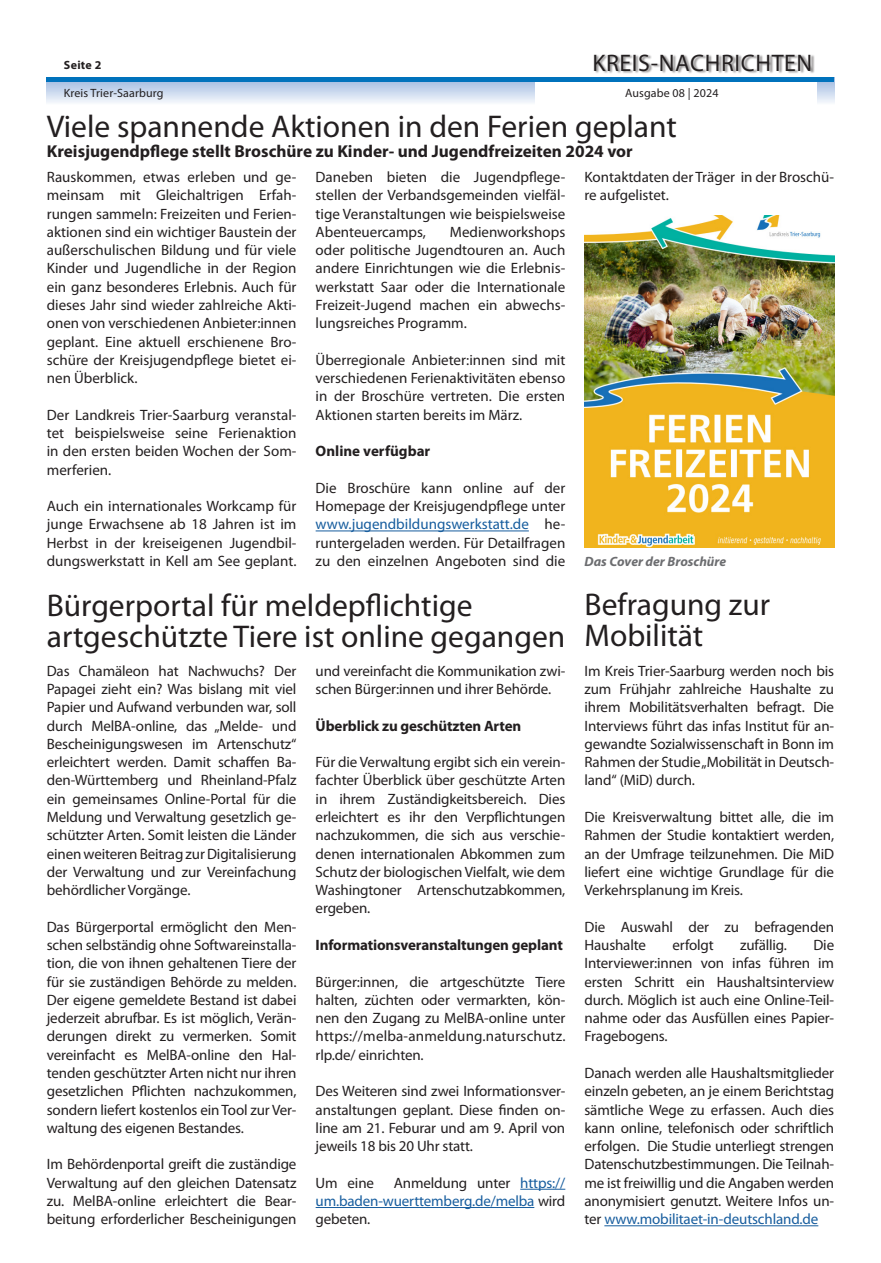
<style>
.page{position:relative;width:881px;height:1263px;background:#fff}
.page>*{position:absolute;margin:0;border:0;box-sizing:border-box;transform-origin:0 0}
.Headline{font:31.5px "Myriad Pro";color:#231f20}
.t1{font:24px "Myriad Pro";letter-spacing:.025em;color:#231f20}
.Subline{font:700 17.25px "Myriad Pro";color:#231f20}
.Fließtext{font:15px/18.3px "Myriad Pro";letter-spacing:-.01em;color:#231f20;text-align:justify}
.Fließtext-2{font:700 15px "Myriad Pro";letter-spacing:-.01em;color:#231f20}
.Fließtext-3{font:15px/18.3px "Myriad Pro";letter-spacing:-.01em;color:#175d9e;text-align:justify}
.Bilduntertitel{font:italic 700 13.5px "Myriad Pro";color:#6c6d70}
.t2{font:12px "Myriad Pro";letter-spacing:.01em;color:#231f20}
.t3{font:700 12px "Myriad Pro";letter-spacing:.025em;color:#231f20}
.s1{color:#175d9e}
.s2{color:#231f20}
</style>
<div class="page">
<svg style="left:47px;top:82px;width:786px;height:21px;background:#cedbef"></svg>
<div style="left:535px;top:0;width:281px;height:113px;background:#fff"></div>
<div style="left:594px;top:54px;width:220px;height:20px;background:#231f20;opacity:.5"></div>
<hr style="left:47px;top:78px;width:786px;height:4px;background:#0072bc">
<hr style="left:315px;top:530px;width:213px;height:1px;background:#175d9e">
<img style="left:584px;top:215px;width:249px;height:332px">
<hr style="left:520px;top:1189px;width:45px;height:1px;background:#175d9e">
<hr style="left:315px;top:1207px;width:219px;height:1px;background:#175d9e">
<hr style="left:604px;top:1225px;width:214px;height:1px;background:#175d9e">
<p class="t3" style="left:64px;top:57px;width:39px">Seite 2</p>
<h2 class="t1" style="left:592px;top:48px;width:221px">KREIS-NACHRICHTEN</h2>
<p class="t2" style="left:64px;top:86px;width:101px">Kreis Trier-Saarburg</p>
<p class="t2" style="left:625px;top:86px;width:95px">Ausgabe 08 | 2024</p>
<p class="Headline" style="left:47px;top:107px;width:631px">Viele spannende Aktionen in den Ferien geplant</p>
<p class="Subline" style="left:47px;top:140px;width:587px">Kreisjugendpflege stellt Broschüre zu Kinder- und Jugendfreizeiten 2024 vor</p>
<p class="Fließtext" style="left:47px;top:168px;width:251px">Rauskommen, etwas erleben und ge&shy;meinsam mit Gleichaltrigen Erfah&shy;rungen sammeln: Freizeiten und Ferien&shy;aktionen sind ein wichtiger Baustein der außerschulischen Bildung und für viele Kinder und Jugendliche in der Region ein ganz besonderes Erlebnis. Auch für dieses Jahr sind wieder zahlreiche Akti&shy;onen von verschiedenen Anbieter:innen geplant. Eine aktuell erschienene Bro&shy;schüre der Kreisjugendpflege bietet ei&shy;nen Überblick.</p>
<p class="Fließtext" style="left:47px;top:405px;width:251px">Der Landkreis Trier-Saarburg veranstal&shy;tet beispielsweise seine Ferienaktion in den ersten beiden Wochen der Som&shy;merferien.</p>
<p class="Fließtext" style="left:47px;top:497px;width:251px">Auch ein internationales Workcamp für junge Erwachsene ab 18 Jahren ist im Herbst in der kreiseigenen Jugendbil&shy;dungswerkstatt in Kell am See geplant.</p>
<p class="Fließtext" style="left:315px;top:168px;width:251px">Daneben bieten die Jugendpflege&shy;stellen der Verbandsgemeinden vielfäl&shy;tige Veranstaltungen wie beispielsweise Abenteuercamps,</p>
<p class="Fließtext" style="left:584px;top:168px;width:251px">Kontaktdaten der Träger in der Broschü&shy;re aufgelistet.</p>
<p class="Fließtext" style="left:315px;top:222px;width:251px;text-indent:134px">Medienworkshops oder politische Jugendtouren an. Auch andere Einrichtungen wie die Erlebnis&shy;werkstatt Saar oder die Internationale Freizeit-Jugend machen ein abwechs&shy;lungsreiches Programm.</p>
<p class="Fließtext" style="left:315px;top:350px;width:251px">Überregionale Anbieter:innen sind mit verschiedenen Ferienaktivitäten ebenso in der Broschüre vertreten. Die ersten Aktionen starten bereits im März.</p>
<p class="Fließtext-2" style="left:315px;top:441px;width:116px">Online verfügbar</p>
<p class="Fließtext" style="left:315px;top:478px;width:251px">Die Broschüre kann online auf der Homepage der Kreisjugendpflege unter <span class="s1">www.jugendbildungswerkstatt.de</span> he&shy;runtergeladen werden. Für Detailfragen zu den einzelnen Angeboten sind die</p>
<p class="Bilduntertitel" style="left:584px;top:553px;width:143px">Das Cover der Broschüre</p>
<p class="Headline" style="left:47px;top:586px;width:427px">Bürgerportal für meldepflichtige</p>
<p class="Headline" style="left:47px;top:617px;width:519px">artgeschützte Tiere ist online gegangen</p>
<p class="Fließtext" style="left:47px;top:661px;width:251px">Das Chamäleon hat Nachwuchs? Der Papagei zieht ein? Was bislang mit viel Papier und Aufwand verbunden war, soll durch MelBA-online, das „Melde- und Bescheinigungswesen im Artenschutz“ erleichtert werden. Damit schaffen Ba&shy;den-Württemberg und Rheinland-Pfalz ein gemeinsames Online-Portal für die Meldung und Verwaltung gesetzlich ge&shy;schützter Arten. Somit leisten die Länder einen weiteren Beitrag zur Digitalisierung der Verwaltung und zur Vereinfachung behördlicher Vorgänge.</p>
<p class="Fließtext" style="left:47px;top:917px;width:251px">Das Bürgerportal ermöglicht den Men&shy;schen selbständig ohne Softwareinstalla&shy;tion, die von ihnen gehaltenen Tiere der für sie zuständigen Behörde zu melden.<br>Der eigene gemeldete Bestand ist dabei jederzeit abrufbar. Es ist möglich, Verän&shy;derungen direkt zu vermerken. Somit vereinfacht es MelBA-online den Hal&shy;tenden geschützter Arten nicht nur ihren gesetzlichen Pflichten nachzukommen, sondern liefert kostenlos ein Tool zur Ver&shy;waltung des eigenen Bestandes.</p>
<p class="Fließtext" style="left:47px;top:1155px;width:251px">Im Behördenportal greift die zuständige Verwaltung auf den gleichen Datensatz zu. MelBA-online erleichtert die Bear&shy;beitung erforderlicher Bescheinigungen</p>
<p class="Fließtext" style="left:315px;top:661px;width:251px">und vereinfacht die Kommunikation zwi&shy;schen Bürger:innen und ihrer Behörde.</p>
<p class="Fließtext-2" style="left:315px;top:716px;width:207px">Überblick zu geschützten Arten</p>
<p class="Fließtext" style="left:315px;top:753px;width:251px">Für die Verwaltung ergibt sich ein verein&shy;fachter Überblick über geschützte Arten in ihrem Zuständigkeitsbereich. Dies erleichtert es ihr den Verpflichtungen nachzukommen, die sich aus verschie&shy;denen internationalen Abkommen zum Schutz der biologischen Vielfalt, wie dem Washingtoner Artenschutzabkommen, ergeben.</p>
<p class="Fließtext-2" style="left:315px;top:935px;width:249px">Informationsveranstaltungen geplant</p>
<p class="Fließtext" style="left:315px;top:972px;width:251px">Bürger:innen, die artgeschützte Tiere halten, züchten oder vermarkten, kön&shy;nen den Zugang zu MelBA-online unter https://melba-anmeldung.naturschutz. rlp.de/ einrichten.</p>
<p class="Fließtext" style="left:315px;top:1082px;width:251px">Des Weiteren sind zwei Informationsver&shy;anstaltungen geplant. Diese finden on&shy;line am 21. Feburar und am 9. April von jeweils 18 bis 20 Uhr statt.</p>
<p class="Fließtext" style="left:315px;top:1173px;width:60px">Um eine</p>
<p class="Fließtext-3" style="left:315px;top:1173px;width:251px;text-indent:78px"><span class="s2">Anmeldung unter</span> https:// um.baden-wuerttemberg.de/melba <span class="s2">wird gebeten.</span></p>
<p class="Headline" style="left:584px;top:585px;width:187px">Befragung zur</p>
<p class="Headline" style="left:584px;top:616px;width:120px">Mobilität</p>
<p class="Fließtext" style="left:584px;top:661px;width:251px">Im Kreis Trier-Saarburg werden noch bis zum Frühjahr zahlreiche Haushalte zu ihrem Mobilitätsverhalten befragt. Die Interviews führt das infas Institut für an&shy;gewandte Sozialwissenschaft in Bonn im Rahmen der Studie „Mobilität in Deutsch&shy;land“ (MiD) durch.</p>
<p class="Fließtext" style="left:584px;top:807px;width:251px">Die Kreisverwaltung bittet alle, die im Rahmen der Studie kontaktiert werden, an der Umfrage teilzunehmen. Die MiD liefert eine wichtige Grundlage für die Verkehrsplanung im Kreis.</p>
<p class="Fließtext" style="left:584px;top:917px;width:251px">Die Auswahl der zu befragenden<br>Haushalte</p>
<p class="Fließtext" style="left:672px;top:935px;width:43px">erfolgt</p>
<p class="Fließtext" style="left:739px;top:935px;width:48px">zufällig.</p>
<p class="Fließtext" style="left:584px;top:935px;width:251px;text-indent:229px">Die Interviewer:innen von infas führen im ersten Schritt ein Haushaltsinterview durch. Möglich ist auch eine Online-Teil&shy;nahme oder das Ausfüllen eines Papier-Fragebogens.</p>
<p class="Fließtext" style="left:584px;top:1063px;width:251px">Danach werden alle Haushaltsmitglieder einzeln gebeten, an je einem Berichtstag sämtliche Wege zu erfassen. Auch dies kann online, telefonisch oder schriftlich erfolgen. Die Studie unterliegt strengen Datenschutzbestimmungen. Die Teilnah&shy;me ist freiwillig und die Angaben werden anonymisiert genutzt. Weitere Infos un&shy;ter <span class="s1">www.mobilitaet-in-deutschland.de</span></p>
</div>
